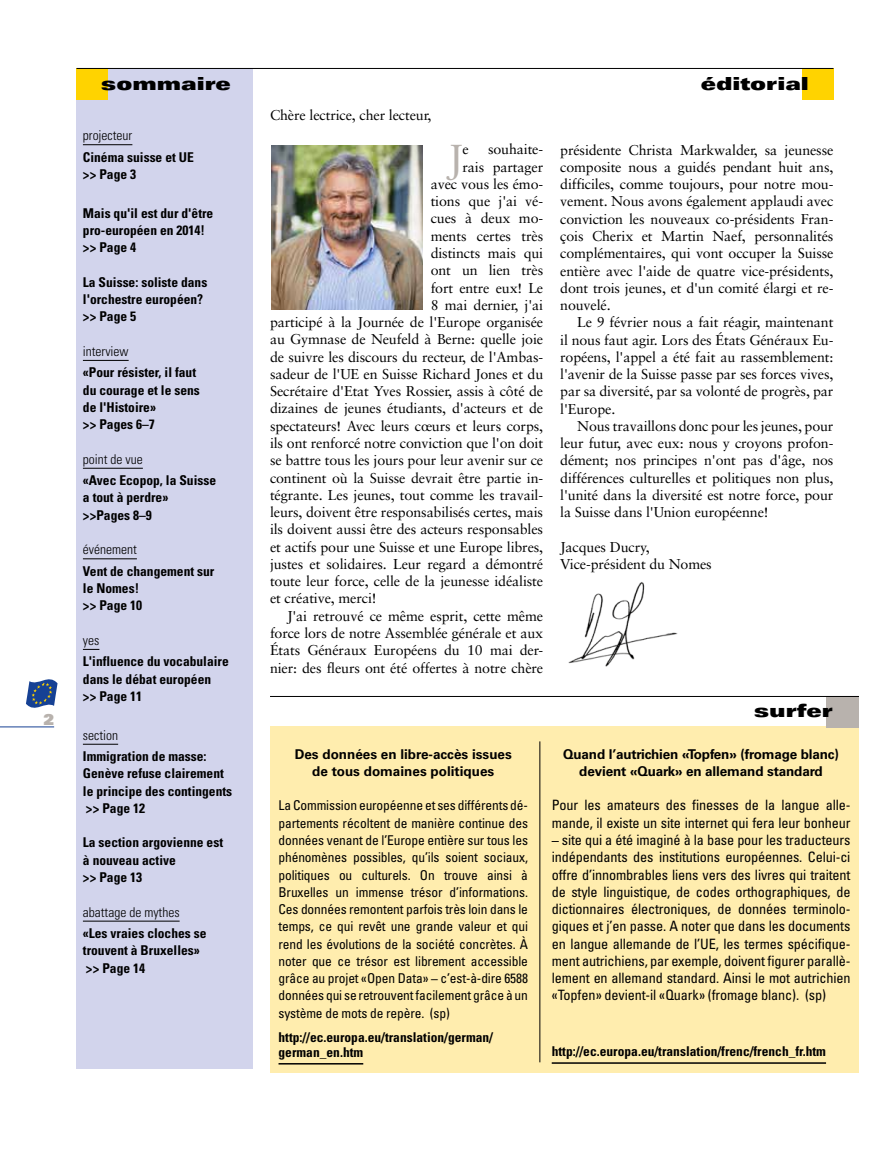
<style>
.page{position:relative;width:893px;height:1149px;background:#fff}
.page>*{position:absolute;margin:0;border:0;box-sizing:border-box;transform-origin:0 0}
.t1{font:39px "Sabon";color:#b8b2ad}
.t2{font:900 expanded 18px "Univers";color:#000}
.t3{font:900 15px "Univers";color:#b8b2ad}
.t4{font:14.25px/17.2px "Sabon";letter-spacing:-.01em;color:#000;text-align:justify}
.t5{font:condensed 14.25px/17.2px "Univers";letter-spacing:-.01em;color:#000}
.t6{font:700 condensed 13.5px/17.2px "Univers";color:#000}
.t7{font:condensed 13.5px/17.2px "Univers";letter-spacing:-.01em;color:#000;text-align:justify}
.t8{font:700 13.5px/17.2px "Univers";letter-spacing:-.01em;color:#000;text-align:center}
.t9{font:300 condensed 13.5px "Univers";color:#000}
.s1{font-family:"Sabon";font-stretch:normal}
</style>
<div class="page">
<hr style="left:0;top:726px;width:54px;height:1px;background:#164194">
<svg style="left:26px;top:679px;width:32px;height:28px"></svg>
<div style="left:802px;top:68px;width:31px;height:31px;background:#ffd300"></div>
<div style="left:77px;top:68px;width:176px;height:1000px;background:#d2d4ec"></div>
<div style="left:77px;top:68px;width:31px;height:31px;background:#ffd300"></div>
<hr style="left:77px;top:68px;width:756px;height:1px;background:#000">
<div style="left:270px;top:726px;width:589px;height:346px;background:#ffedae"></div>
<hr style="left:539px;top:741px;width:1px;height:320px;background:#000">
<hr style="left:552px;top:1061px;width:274px;height:2px;background:#000">
<hr style="left:279px;top:1062px;width:84px;height:2px;background:#000">
<div style="left:826px;top:696px;width:33px;height:31px;background:#b8b2ad"></div>
<hr style="left:270px;top:696px;width:589px;height:1px;background:#000">
<hr style="left:83px;top:144px;width:49px;height:1px;background:#000">
<hr style="left:83px;top:360px;width:46px;height:1px;background:#000">
<hr style="left:83px;top:467px;width:60px;height:1px;background:#000">
<hr style="left:83px;top:558px;width:54px;height:1px;background:#000">
<svg style="left:83px;top:648px;width:16px;height:1px"></svg>
<hr style="left:83px;top:743px;width:35px;height:1px;background:#000">
<hr style="left:83px;top:920px;width:97px;height:1px;background:#000">
<img style="left:271px;top:145px;width:151px;height:165px">
<img style="left:568px;top:582px;width:110px;height:85px">
<p class="t3" style="left:44px;top:709px;width:12px">2</p>
<p class="t2" style="left:101px;top:73px;width:131px">sommaire</p>
<p class="t2" style="left:701px;top:73px;width:109px">éditorial</p>
<p class="t4" style="left:270px;top:106px;width:163px">Chère lectrice, cher lecteur,</p>
<h1 class="t1" style="left:448px;top:135px;width:17px">J</h1>
<p class="t4" style="left:462px;top:141px;width:8px">e</p>
<p class="t4" style="left:488px;top:141px;width:57px">souhaite-</p>
<p class="t9" style="left:83px;top:127px;width:51px">projecteur</p>
<p class="t6" style="left:83px;top:148px;width:112px">Cinéma suisse et UE &gt;&gt; Page 3</p>
<p class="t6" style="left:83px;top:204px;width:132px">Mais qu'il est dur d'être pro-européen en 2014! &gt;&gt; Page 4</p>
<p class="t6" style="left:83px;top:273px;width:126px">La Suisse: soliste dans l'orchestre européen? &gt;&gt; Page 5</p>
<p class="t9" style="left:83px;top:343px;width:47px">interview</p>
<p class="t6" style="left:83px;top:363px;width:118px">«Pour résister, il faut du courage et le sens de l'Histoire»<br>&gt;&gt; Pages 6–7</p>
<p class="t9" style="left:83px;top:450px;width:61px">point de vue</p>
<p class="t6" style="left:83px;top:471px;width:135px">«Avec Ecopop, la Suisse a tout à perdre» &gt;&gt;Pages 8–9</p>
<p class="t9" style="left:83px;top:541px;width:55px">événement</p>
<p class="t6" style="left:83px;top:562px;width:133px">Vent de changement sur le Nomes!<br>&gt;&gt; Page 10</p>
<p class="t9" style="left:83px;top:631px;width:18px">yes</p>
<p class="t6" style="left:83px;top:652px;width:147px">L'influence du vocabulaire dans le débat européen<br>&gt;&gt; Page 11</p>
<p class="t9" style="left:83px;top:726px;width:37px">section</p>
<p class="t6" style="left:83px;top:747px;width:151px">Immigration de masse:<br>Genève refuse clairement le principe des contingents &gt;&gt; Page 12</p>
<p class="t6" style="left:83px;top:833px;width:142px">La section argovienne est à nouveau active<br>&gt;&gt; Page 13</p>
<p class="t9" style="left:83px;top:903px;width:98px">abattage de mythes</p>
<p class="t6" style="left:83px;top:924px;width:125px">«Les vraies cloches se trouvent à Bruxelles» &gt;&gt; Page 14</p>
<p class="t4" style="left:560px;top:141px;width:275px">présidente Christa Markwalder, sa jeunesse composite nous a guidés pendant huit ans, difficiles, comme toujours, pour notre mou&shy;vement. Nous avons également applaudi avec conviction les nouveaux co-présidents Fran&shy;çois Cherix et Martin Naef, personnalités complémentaires, qui vont occuper la Suisse entière avec l'aide de quatre vice-présidents, dont trois jeunes, et d'un comité élargi et re&shy;nouvelé.</p>
<p class="t4" style="left:560px;top:313px;width:275px;text-indent:17px">Le 9 février nous a fait réagir, maintenant il nous faut agir. Lors des États Généraux Eu&shy;ropéens, l'appel a été fait au rassemblement: l'avenir de la Suisse passe par ses forces vives, par sa diversité, par sa volonté de progrès, par l'Europe.</p>
<p class="t4" style="left:560px;top:417px;width:275px;text-indent:17px">Nous travaillons donc pour les jeunes, pour leur futur, avec eux: nous y croyons profon&shy;dément; nos principes n'ont pas d'âge, nos différences culturelles et politiques non plus, l'unité dans la diversité est notre force, pour la Suisse dans l'Union européenne!</p>
<p class="t4" style="left:560px;top:538px;width:153px">Jacques Ducry,<br>Vice-président du Nomes</p>
<p class="t4" style="left:462px;top:158px;width:82px">rais partager</p>
<p class="t4" style="left:431px;top:175px;width:114px">avec vous les émo-</p>
<p class="t4" style="left:431px;top:192px;width:114px">tions que j'ai vé-</p>
<p class="t4" style="left:431px;top:210px;width:114px">cues à deux mo-</p>
<p class="t4" style="left:431px;top:227px;width:114px">ments certes très</p>
<p class="t4" style="left:431px;top:244px;width:114px">distincts mais qui</p>
<p class="t4" style="left:431px;top:261px;width:114px">ont un lien très</p>
<p class="t4" style="left:431px;top:279px;width:114px">fort entre eux! Le</p>
<p class="t4" style="left:431px;top:296px;width:114px">8 mai dernier, j'ai</p>
<p class="t4" style="left:270px;top:313px;width:275px">participé à la Journée de l'Europe organisée</p>
<p class="t4" style="left:270px;top:330px;width:275px">au Gymnase de Neufeld à Berne: quelle joie</p>
<p class="t4" style="left:270px;top:348px;width:275px">de suivre les discours du recteur, de l'Ambas-</p>
<p class="t4" style="left:270px;top:365px;width:275px">sadeur de l'UE en Suisse Richard Jones et du</p>
<p class="t4" style="left:270px;top:382px;width:275px">Secrétaire d'Etat Yves Rossier, assis à côté de</p>
<p class="t4" style="left:270px;top:399px;width:275px">dizaines de jeunes étudiants, d'acteurs et de</p>
<p class="t4" style="left:270px;top:417px;width:275px">spectateurs! Avec leurs cœurs et leurs corps,</p>
<p class="t4" style="left:270px;top:434px;width:275px">ils ont renforcé notre conviction que l'on doit</p>
<p class="t4" style="left:270px;top:451px;width:275px">se battre tous les jours pour leur avenir sur ce</p>
<p class="t4" style="left:270px;top:468px;width:275px">continent où la Suisse devrait être partie in-</p>
<p class="t4" style="left:270px;top:486px;width:275px">tégrante. Les jeunes, tout comme les travail-</p>
<p class="t4" style="left:270px;top:503px;width:275px">leurs, doivent être responsabilisés certes, mais</p>
<p class="t4" style="left:270px;top:520px;width:275px">ils doivent aussi être des acteurs responsables</p>
<p class="t4" style="left:270px;top:537px;width:275px">et actifs pour une Suisse et une Europe libres,</p>
<p class="t4" style="left:270px;top:555px;width:275px">justes et solidaires. Leur regard a démontré</p>
<p class="t4" style="left:270px;top:572px;width:275px">toute leur force, celle de la jeunesse idéaliste</p>
<p class="t4" style="left:270px;top:589px;width:108px">et créative, merci!</p>
<p class="t4" style="left:287px;top:606px;width:258px">J'ai retrouvé ce même esprit, cette même</p>
<p class="t4" style="left:270px;top:624px;width:275px">force lors de notre Assemblée générale et aux</p>
<p class="t4" style="left:270px;top:641px;width:275px">États Généraux Européens du 10 mai der-</p>
<p class="t4" style="left:270px;top:658px;width:275px">nier: des fleurs ont été offertes à notre chère</p>
<p class="t2" style="left:754px;top:699px;width:81px">surfer</p>
<p class="t8" style="left:563px;top:745px;width:277px">Quand l’autrichien «Topfen» (fromage blanc) devient «Quark» en allemand standard</p>
<p class="t5" style="left:552px;top:796px;width:300px">Pour les amateurs des finesses de la langue alle&shy;mande, il existe un site internet qui fera leur bonheur</p>
<p class="t5" style="left:552px;top:830px;width:300px;text-align:justify"><span class="s1">–</span> site qui a été imaginé à la base pour les traducteurs indépendants des institutions européennes. Celui-ci offre d’innombrables liens vers des livres qui traitent de style linguistique, de codes orthographiques, de dictionnaires électroniques, de données terminolo&shy;giques et j’en passe. A noter que dans les documents en langue allemande de l’UE, les termes spécifique&shy;ment autrichiens, par exemple, doivent figurer parallè&shy;lement en allemand standard. Ainsi le mot autrichien «Topfen» devient-il «Quark» (fromage blanc). (sp)</p>
<p class="t8" style="left:295px;top:745px;width:219px">Des données en libre-accès issues de tous domaines politiques</p>
<p class="t7" style="left:279px;top:796px;width:251px">La Commission européenne et ses différents dé&shy;partements récoltent de manière continue des données venant de l’Europe entière sur tous les phénomènes possibles, qu’ils soient sociaux, politiques ou culturels. On trouve ainsi à Bruxelles un immense trésor d’informations.<br>Ces données remontent parfois très loin dans le temps, ce qui revêt une grande valeur et qui rend les évolutions de la société concrètes. À noter que ce trésor est librement accessible grâce au projet «Open Data» <span class="s1">–</span> c’est-à-dire 6588 données qui se retrouvent facilement grâce à un système de mots de repère. (sp)</p>
<p class="t6" style="left:279px;top:1028px;width:216px;line-height:15px">http://ec.europa.eu/translation/german/ german_en.htm</p>
<p class="t6" style="left:552px;top:1042px;width:276px">http://ec.europa.eu/translation/frenc/french_fr.htm</p>
</div>
